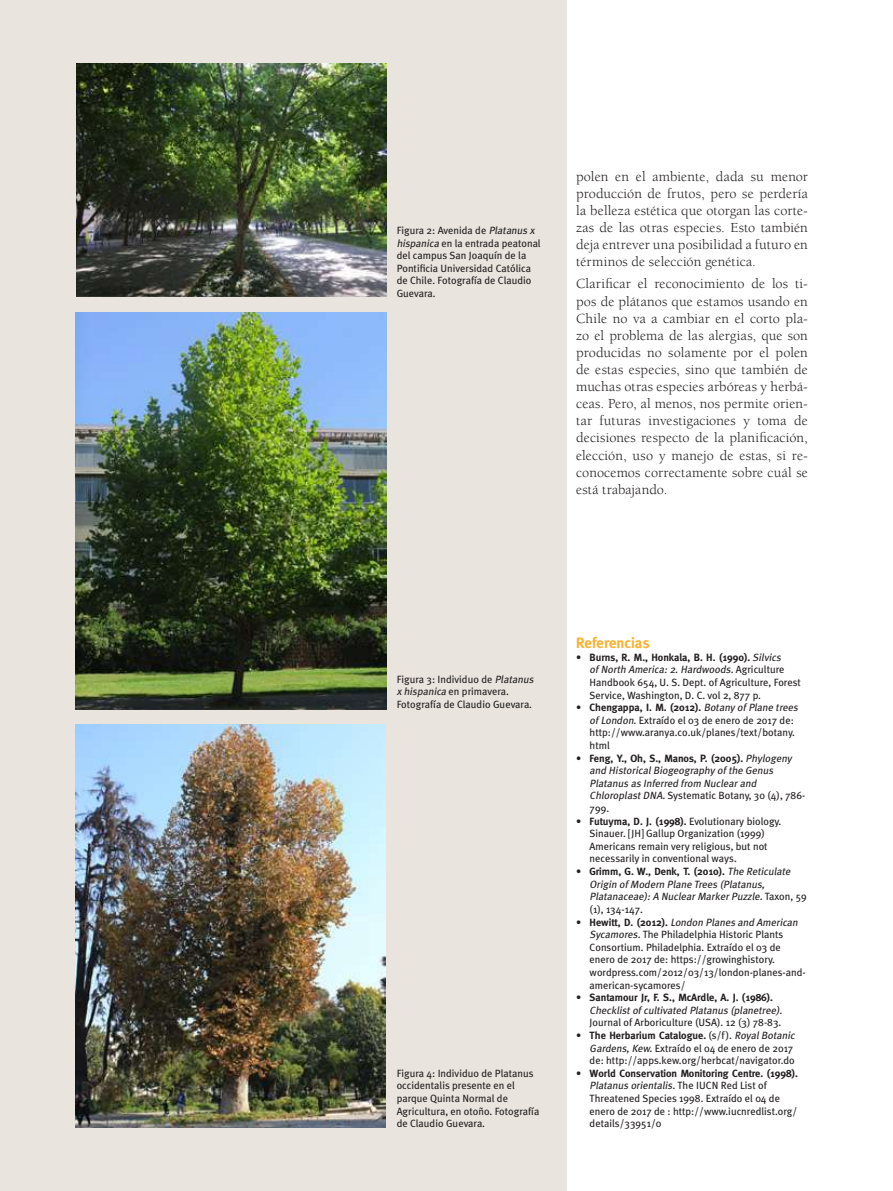
<style>
.page{position:relative;width:893px;height:1191px;background:#fff}
.page>*{position:absolute;margin:0;border:0;box-sizing:border-box;transform-origin:0 0}
.t1{font:700 15px "Meta";color:#fbb131}
.t2{font:14.25px/17.1px "Berkeley";letter-spacing:.01em;color:#231f20;text-align:justify}
.t3{font:10.5px/12.6px "Meta Plus";color:#231f20}
.t4{font:700 10.5px "Meta";color:#231f20}
.t5{font:italic 10.5px/12.6px "Meta Plus";color:#231f20}
.s1{font-style:italic}
.s2{font-family:"Meta Plus";font-weight:400}
.s3{font-family:"Meta Plus";font-weight:400;font-style:italic}
.s4{font-style:normal}
.s5{font-family:"Meta";font-weight:700}
</style>
<div class="page">
<div style="left:0;top:0;width:567px;height:1191px;background:#e9e5de"></div>
<img style="left:77px;top:64px;width:310px;height:233px">
<img style="left:75px;top:313px;width:312px;height:396px">
<img style="left:75px;top:725px;width:311px;height:402px">
<p class="t3" style="left:397px;top:224px;width:146px">Figura 2: Avenida de <span class="s1">Platanusx hispanica</span>en la entrada peatonal del campus San Joaquín de la<br>Pontificia Universidad Católica de Chile. Fotografía de Claudio<br>Guevara.</p>
<h2 class="t2" style="left:576px;top:168px;width:233px">polen en el ambiente, dada su menor producción de frutos, pero se perdería la belleza estética que otorgan las corte&shy;zas de las otras especies. Esto también deja entrever una posibilidad a futuro en términos de selección genética.</h2>
<p class="t2" style="left:576px;top:276px;width:233px">Clarificar el reconocimiento de los ti&shy;pos de plátanos que estamos usando en Chile no va a cambiar en el corto pla&shy;zo el problema de las alergias, que son producidas no solamente por el polen de estas especies, sino que también de muchas otras especies arbóreas y herbá&shy;ceas. Pero, al menos, nos permite orien&shy;tar futuras investigaciones y toma de decisiones respecto de la planificación, elección, uso y manejo de estas, si re&shy;conocemos correctamente sobre cuál se está trabajando.</p>
<p class="t3" style="left:397px;top:672px;width:140px">Figura 3: Individuo de <span class="s1">Platanus xhispanica</span>en primavera.<br>Fotografía de Claudio Guevara.</p>
<p class="t3" style="left:397px;top:1066px;width:144px">Figura 4: Individuo de Platanus occidentalis presente en el parque Quinta Normal de<br>Agricultura, en otoño. Fotografía de Claudio Guevara.</p>
<h1 class="t1" style="left:576px;top:634px;width:75px">Referencias</h1>
<p class="t4" style="left:576px;top:651px;width:208px"><span class="s2">•</span> Burns, R. M., Honkala, B. H. (1990). <span class="s3">Silvics</span></p>
<p class="t3" style="left:590px;top:663px;width:213px"><span class="s1">of North America: 2. Hardwoods.</span> Ag r i c u lt u re<br>Handbook 654, U. S. Dept. of Agriculture, Forest<br>Service, Washington, D. C. vol 2, 877 p.</p>
<p class="t4" style="left:576px;top:701px;width:225px"><span class="s2">•</span> Chengappa, I. M. (2012). <span class="s3">Botanyof Planetrees</span></p>
<p class="t3" style="left:590px;top:714px;width:207px;text-align:justify"><span class="s1">of London.</span>Extraído el 03 de enero de 2017 de: http://www.aranya.co.uk/planes/text/botany. html</p>
<p class="t4" style="left:576px;top:752px;width:219px"><span class="s2">•</span> Feng, Y., Oh, S., Manos, P. (2005). <span class="s3">Phylogeny</span></p>
<p class="t5" style="left:590px;top:764px;width:217px">and Historical Biogeography of the Genus Platanus as Inferred from Nuclear and ChloroplastDNA.<span class="s4">Systematic Botany, 30 (4), 786- 799.</span></p>
<p class="t3" style="left:590px;top:814px;width:193px;text-indent:-14px">• <span class="s5">Futuyma, D. J. (1998).</span> Evolutionary biology.<br>Sinauer. [JH] Gallup Organization (1999)<br>Americans remain very religious, but not necessarily in conventional ways.</p>
<p class="t4" style="left:576px;top:865px;width:218px"><span class="s2">•</span> Grimm, G. W., Denk, T. (2010). <span class="s3">TheReticulate</span></p>
<p class="t5" style="left:590px;top:877px;width:219px">Origin of Modern Plane Trees (Platanus,<br>Platanaceae): A Nuclear Marker Puzzle. <span class="s4">Tax o n , 5 9 (1), 134-147.</span></p>
<p class="t3" style="left:590px;top:915px;width:218px;text-indent:-14px">• <span class="s5">H ewi tt, D . (2 0 1 2) .</span> <span class="s1">London Planes and American Sycamores.</span>The Philadelphia Historic Plants Consortium. Philadelphia. Extraído el 03 de enero de 2017 de: https://growinghistory. wordpress.com/2012/03/13/london-planes-and&shy;american-sycamores/</p>
<p class="t4" style="left:576px;top:991px;width:198px"><span class="s2">•</span> Santamour Jr, F. S., McArdle, A. J. (1986).</p>
<p class="t5" style="left:590px;top:1003px;width:196px">Checklist of cultivated Platanus (planetree) .</p>
<p class="t3" style="left:590px;top:1016px;width:193px">Journal of Arboriculture (USA). 12 (3) 78-83.</p>
<p class="t4" style="left:576px;top:1029px;width:222px"><span class="s2">•</span> The Herbarium Catalogue. <span class="s2">(s/f ).</span> <span class="s3">RoyalBotanic</span></p>
<p class="t3" style="left:590px;top:1041px;width:207px"><span class="s1">Gardens,Kew.</span>Extraído el 04 de enero de 2017 de: http://apps.kew.org/herbcat/navigator.do</p>
<p class="t4" style="left:576px;top:1067px;width:223px"><span class="s2">•</span> World Conservation Monitoring Centre. (1998).</p>
<p class="t3" style="left:590px;top:1079px;width:209px"><span class="s1">Platanus orientalis.</span> The IUCN Red List of Threatened Species 1998. Extraído el 04 de enero de 2017 de : http://www.iucnredlist.org/ details/33951/0</p>
</div>
